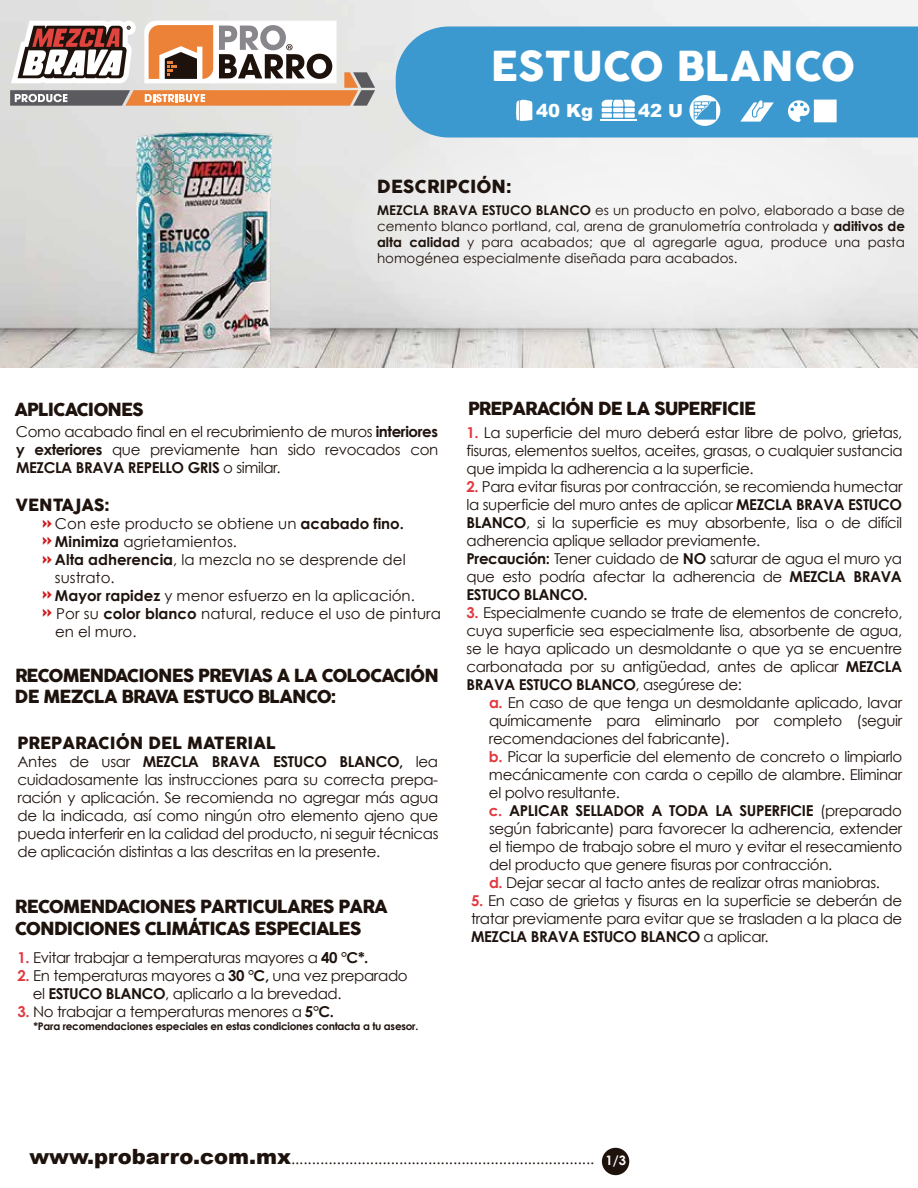
<style>
.page{position:relative;width:918px;height:1188px;background:#fff}
.page>*{position:absolute;margin:0;border:0;box-sizing:border-box;transform-origin:0 0}
.t1{font:40.35px "Cocogoose";color:#fff}
.t2{font:900 21px "Arial";color:#1e120d}
.t3{font:900 18px "Arial";color:#fff}
.t4{font:17.7px/21.3px "Cocogoose";letter-spacing:-.05em;color:#1e120d}
.t5{font:17.7px "Cocogoose";color:#1e120d}
.t6{font:16.5px "Cocogoose";color:#1e120d}
.t7{font:15px/18px "Century Gothic";letter-spacing:-.025em;color:#1e120d;text-align:justify}
.t8{font:15px "Century Gothic";color:#1e120d}
.t9{font:900 15px/18px "DIN";color:#cf1819}
.t10{font:13.5px/16px "Century Gothic";color:#1e120d;text-align:justify}
.t11{font:700 10.5px "Century Gothic";letter-spacing:-.025em;color:#1e120d}
.s1{font-weight:700}
.s2{font-family:"DIN";font-weight:900;color:#cf1819}
.s3{font-weight:700;color:#e23940}
</style>
<div class="page">
<div style="left:602px;top:1148px;width:27px;height:27px;background:#1e120d;border-radius:50%"></div>
<img style="left:0;top:0;width:918px;height:368px">
<svg style="left:351px;top:97px;width:546px;height:266px"></svg>
<div style="left:396px;top:27px;width:522px;height:111px;background:#3c99cf"></div>
<hr style="left:600px;top:119px;width:37px;height:2px;background:#fff">
<svg style="left:602px;top:100px;width:33px;height:7px"></svg>
<div style="left:602px;top:113px;width:10px;height:5px;background:#fff"></div>
<div style="left:613px;top:113px;width:10px;height:5px;background:#fff"></div>
<div style="left:625px;top:113px;width:10px;height:5px;background:#fff"></div>
<svg style="left:689px;top:95px;width:31px;height:31px"></svg>
<div style="left:814px;top:100px;width:23px;height:22px;background:#fff"></div>
<svg style="left:788px;top:100px;width:22px;height:22px"></svg>
<svg style="left:740px;top:100px;width:34px;height:22px"></svg>
<hr style="left:602px;top:108px;width:10px;height:4px;background:#fff">
<hr style="left:613px;top:108px;width:10px;height:4px;background:#fff">
<hr style="left:625px;top:108px;width:10px;height:4px;background:#fff">
<svg style="left:516px;top:99px;width:17px;height:22px"></svg>
<img style="left:98px;top:113px;width:212px;height:255px">
<svg style="left:10px;top:21px;width:365px;height:85px"></svg>
<h1 class="t1" style="left:491px;top:38px;width:366px">ESTUCO BLANCO</h1>
<p class="t3" style="left:536px;top:97px;width:58px">40 Kg</p>
<p class="t3" style="left:638px;top:98px;width:46px">42 U</p>
<p class="t5" style="left:377px;top:174px;width:136px">DESCRIPCIÓN:</p>
<p class="t10" style="left:377px;top:202px;width:530px"><span class="s1">MEZCLA BRAVA ESTUCO BLANCO</span> es un producto en polvo, elaborado a base de cemento blanco portland, cal, arena de granulometría controlada y <span class="s1">aditivos de alta calidad</span> y para acabados; que al agregarle agua, produce una pasta homogénea especialmente diseñada para acabados.</p>
<p class="t4" style="left:14px;top:399px;width:131px">APLICACIONES</p>
<p class="t7" style="left:16px;top:422px;width:424px">Como acabado final en el recubrimiento de muros <span class="s1">interiores y exteriores</span> que previamente han sido revocados con <span class="s1">MEZCLA BRAVA REPELLO GRIS</span> o similar.</p>
<p class="t6" style="left:16px;top:493px;width:95px">VENTAJAS:</p>
<p class="t8" style="left:42px;top:513px;width:363px"><span class="s2">»</span> Con este producto se obtiene un <span class="s1">acabado fino.</span></p>
<p class="t8" style="left:55px;top:531px;width:184px"><span class="s1">Minimiza</span> agrietamientos.</p>
<p class="t8" style="left:42px;top:549px;width:365px"><span class="s2">»</span> <span class="s1">Alta adherencia</span>, la mezcla no se desprende del</p>
<p class="t8" style="left:55px;top:567px;width:61px">sustrato.</p>
<p class="t8" style="left:55px;top:585px;width:361px"><span class="s1">Mayor rapidez</span> y menor esfuerzo en la aplicación.</p>
<p class="t8" style="left:56px;top:603px;width:386px">Por su <span class="s1">color blanco</span> natural, reduce el uso de pintura</p>
<p class="t7" style="left:55px;top:622px;width:83px">en el muro.</p>
<p class="t9" style="left:42px;top:529px;width:12px">»</p>
<p class="t9" style="left:42px;top:584px;width:12px">» »</p>
<p class="t4" style="left:15px;top:665px;width:425px">RECOMENDACIONES PREVIAS A LA COLOCACIÓN<br>DE MEZCLA BRAVA ESTUCO BLANCO:</p>
<p class="t6" style="left:17px;top:732px;width:260px">PREPARACIÓN DEL MATERIAL</p>
<p class="t7" style="left:17px;top:753px;width:423px">Antes de usar <span class="s1">MEZCLA BRAVA ESTUCO BLANCO,</span> lea cuidadosamente las instrucciones para su correcta prepa&shy;ración y aplicación. Se recomienda no agregar más agua de la indicada, así como ningún otro elemento ajeno que pueda interferir en la calidad del producto, ni seguir técnicas de aplicación distintas a las descritas en la presente.</p>
<p class="t4" style="left:15px;top:897px;width:374px">RECOMENDACIONES PARTICULARES PARA<br>CONDICIONES CLIMÁTICAS ESPECIALES</p>
<p class="t7" style="left:18px;top:948px;width:352px"><span class="s3">1.</span> Evitar trabajar a temperaturas mayores a <span class="s1">40 °C*.</span></p>
<p class="t7" style="left:33px;top:966px;width:377px;text-indent:-15px"><span class="s3">2.</span> En temperaturas mayores a <span class="s1">30 °C,</span> una vez preparado el <span class="s1">ESTUCO BLANCO</span>, aplicarlo a la brevedad.</p>
<p class="t7" style="left:18px;top:1002px;width:318px"><span class="s3">3.</span> No trabajar a temperaturas menores a <span class="s1">5°C.</span></p>
<p class="t11" style="left:34px;top:1018px;width:386px">*Para recomendaciones especiales en estas condiciones contacta a tu asesor.</p>
<p class="t4" style="left:468px;top:398px;width:290px">PREPARACIÓN DE LA SUPERFICIE</p>
<p class="t7" style="left:467px;top:423px;width:438px"><span class="s3">1.</span> La superficie del muro deberá estar libre de polvo, grietas, fisuras, elementos sueltos, aceites, grasas, o cualquier sustancia que impida la adherencia a la superficie.</p>
<p class="t7" style="left:467px;top:477px;width:438px;text-align:left"><span class="s3">2.</span> Para evitar fisuras por contracción, se recomienda humectar la superficie del muro antes de aplicar <span class="s1">MEZCLA BRAVA ESTUCO BLANCO</span>, si la superficie es muy absorbente, lisa o de difícil adherencia aplique sellador previamente.<br><span class="s1">Precaución:</span> Tener cuidado de <span class="s1">NO</span> saturar de agua el muro ya que esto podría afectar la adherencia de <span class="s1">MEZCLA BRAVA ESTUCO BLANCO.</span></p>
<p class="t7" style="left:467px;top:603px;width:437px"><span class="s3">3.</span> Especialmente cuando se trate de elementos de concreto, cuya superficie sea especialmente lisa, absorbente de agua, se le haya aplicado un desmoldante o que ya se encuentre carbonatada por su antigüedad, antes de aplicar <span class="s1">MEZCLA BRAVA ESTUCO BLANCO</span>, asegúrese de:</p>
<p class="t7" style="left:489px;top:693px;width:415px;text-align:left"><span class="s3">a.</span> En caso de que tenga un desmoldante aplicado, lavar químicamente para eliminarlo por completo (seguir recomendaciones del fabricante).<br><span class="s3">b.</span> Picar la superficie del elemento de concreto o limpiarlo mecánicamente con carda o cepillo de alambre. Eliminar el polvo resultante.<br><span class="s3">c.</span> <span class="s1">APLICAR SELLADOR A TODA LA SUPERFICIE</span> (preparado según fabricante) para favorecer la adherencia, extender el tiempo de trabajo sobre el muro y evitar el resecamiento del producto que genere fisuras por contracción.<br><span class="s3">d.</span> Dejar secar al tacto antes de realizar otras maniobras.</p>
<p class="t7" style="left:471px;top:891px;width:433px"><span class="s3">5.</span> En caso de grietas y fisuras en la superficie se deberán de tratar previamente para evitar que se trasladen a la placa de <span class="s1">MEZCLA BRAVA ESTUCO BLANCO</span> a aplicar.</p>
<h2 class="t2" style="left:29px;top:1141px;width:263px">www.probarro.com.mx</h2>
<p class="t7" style="left:291px;top:1149px;width:337px">......................................................................... <sub>1/3</sub></p>
</div>
